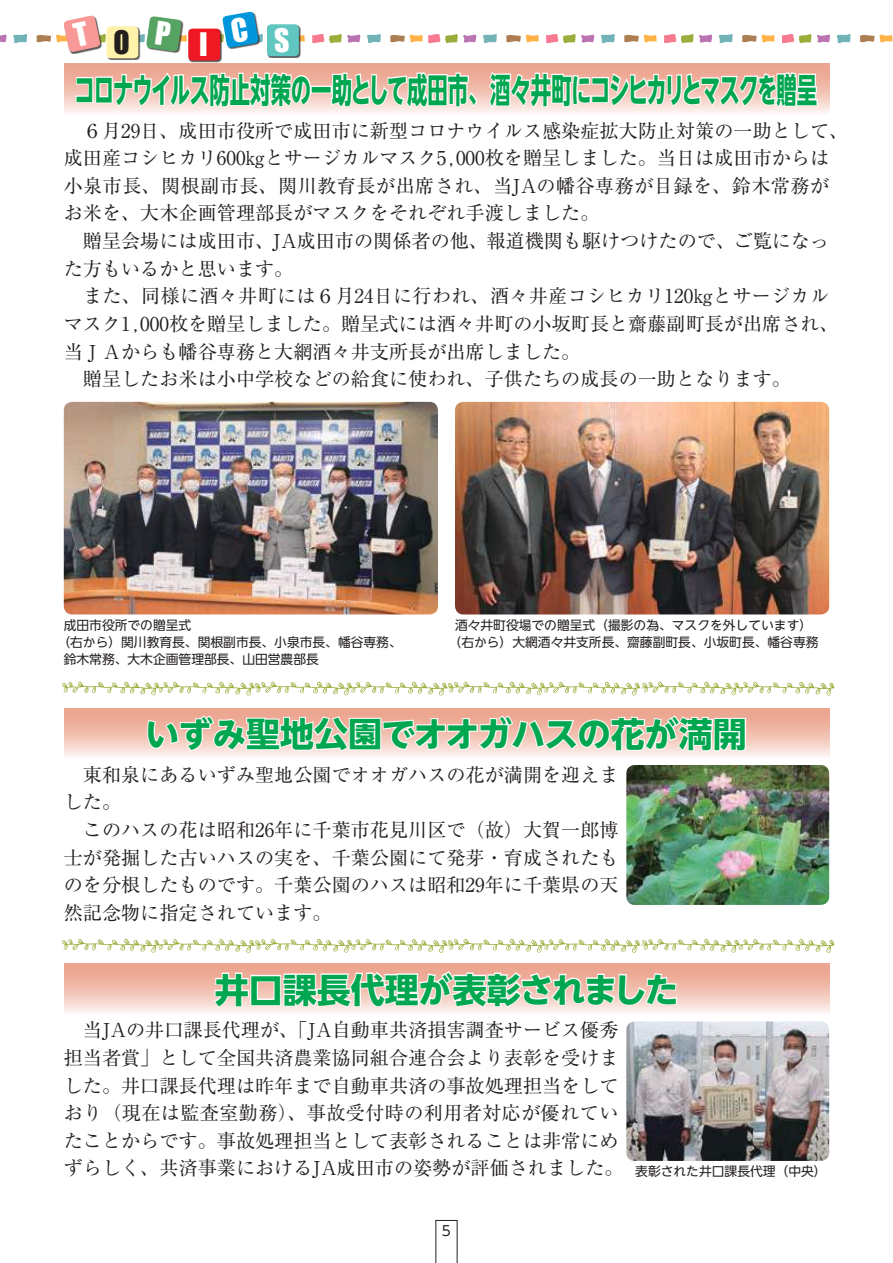
<style>
.page{position:relative;width:893px;height:1263px;background:#fff}
.page>*{position:absolute;margin:0;border:0;box-sizing:border-box;transform-origin:0 0}
.t1{font:700 34.05px "UD Shin Go NT Pro";letter-spacing:-.05em;color:#00a650;scale:.6 1}
.t2{font:700 34.05px "UD Shin Go NT Pro";letter-spacing:-.01em;color:#00a650}
.t3{font:700 34.05px "UD Shin Go NT Pro";color:#00a650}
.t4{font:29.7px "Impact";color:#fff}
.t5{font:29.7px "Impact";color:#241f1f}
.t6{font:19.2px/27.6px "Ryumin Pr 5";color:#241f1f}
.t7{font:13.8px "UD Shin Go NT Pro";color:#241f1f}
.t8{font:12.75px/17px "UD Shin Go NT Pro";color:#241f1f;text-align:center}
</style>
<div class="page">
<div style="left:64px;top:708px;width:765px;height:51px;background:#eca690"></div>
<svg style="left:0;top:34px;width:28px;height:9px"></svg>
<svg style="left:860px;top:34px;width:33px;height:9px"></svg>
<svg style="left:837px;top:34px;width:14px;height:9px"></svg>
<img style="left:626px;top:1135px;width:203px;height:26px">
<img style="left:62px;top:714px;width:772px;height:421px">
<svg style="left:62px;top:681px;width:772px;height:15px"></svg>
<img style="left:64px;top:402px;width:374px;height:212px">
<img style="left:455px;top:402px;width:374px;height:212px">
<svg style="left:436px;top:1220px;width:21px;height:43px"></svg>
<svg style="left:36px;top:11px;width:794px;height:102px"></svg>
<h2 class="t5" style="left:113px;top:19px;width:18px">O</h2>
<h2 class="t4" style="left:199px;top:22px;width:10px">I</h2>
<h2 class="t4" style="left:274px;top:17px;width:17px">S</h2>
<h1 class="t1" style="left:75px;top:62px;width:1239px">コロナウイルス防止対策の一助として成田市、酒々井町にコシヒカリとマスクを贈呈</h1>
<p class="t6" style="left:64px;top:115px;width:786px">　６月29日、成田市役所で成田市に新型コロナウイルス感染症拡大防止対策の一助として、成田産コシヒカリ600㎏とサージカルマスク5,000枚を贈呈しました。当日は成田市からは小泉市長、関根副市長、関川教育長が出席され、当JAの幡谷専務が目録を、鈴木常務がお米を、大木企画管理部長がマスクをそれぞれ手渡しました。<br>　贈呈会場には成田市、JA成田市の関係者の他、報道機関も駆けつけたので、ご覧になった方もいるかと思います。<br>　また、同様に酒々井町には６月24日に行われ、酒々井産コシヒカリ120㎏とサージカルマスク１，０００枚を贈呈しました。贈呈式には酒々井町の小坂町長と齋藤副町長が出席され、当ＪＡからも幡谷専務と大網酒々井支所長が出席しました。<br>　贈呈したお米は小中学校などの給食に使われ、子供たちの成長の一助となります。</p>
<p class="t8" style="left:64px;top:616px;width:129px">成田市役所での贈呈式</p>
<p class="t8" style="left:57px;top:633px;width:346px">（右から）関川教育長、関根副市長、小泉市長、幡谷専務、</p>
<p class="t8" style="left:64px;top:650px;width:257px">鈴木常務、大木企画管理部長、山田営農部長</p>
<p class="t8" style="left:449px;top:616px;width:371px">酒々井町役場での贈呈式（撮影の為、マスクを外しています(（右から）大網酒々井支所長、齋藤副町長、小坂町長、幡谷専務</p>
<h1 class="t2" style="left:145px;top:706px;width:603px">いずみ聖地公園でオオガハスの花が満開</h1>
<p class="t6" style="left:64px;top:759px;width:556px">　東和泉にあるいずみ聖地公園でオオガハスの花が満開を迎えました。<br>　このハスの花は昭和26年に千葉市花見川区で（故）大賀一郎博士が発掘した古いハスの実を、千葉公園にて発芽・育成されたものを分根したものです。千葉公園のハスは昭和29年に千葉県の天然記念物に指定されています。</p>
<h1 class="t3" style="left:215px;top:962px;width:465px">井口課長代理が表彰されました</h1>
<p class="t6" style="left:64px;top:1015px;width:561px">　当JAの井口課長代理が、「JA自動車共済損害調査サービス優秀担当者賞」として全国共済農業協同組合連合会より表彰を受けました。井口課長代理は昨年まで自動車共済の事故処理担当をしており（現在は監査室勤務）、事故受付時の利用者対応が優れていたことからです。事故処理担当として表彰されることは非常にめずらしく、共済事業におけるJA成田市の姿勢が評価されました。</p>
<p class="t8" style="left:635px;top:1163px;width:193px">表彰された井口課長代理（中央(</p>
<p class="t7" style="left:442px;top:1220px;width:11px">5</p>
</div>
